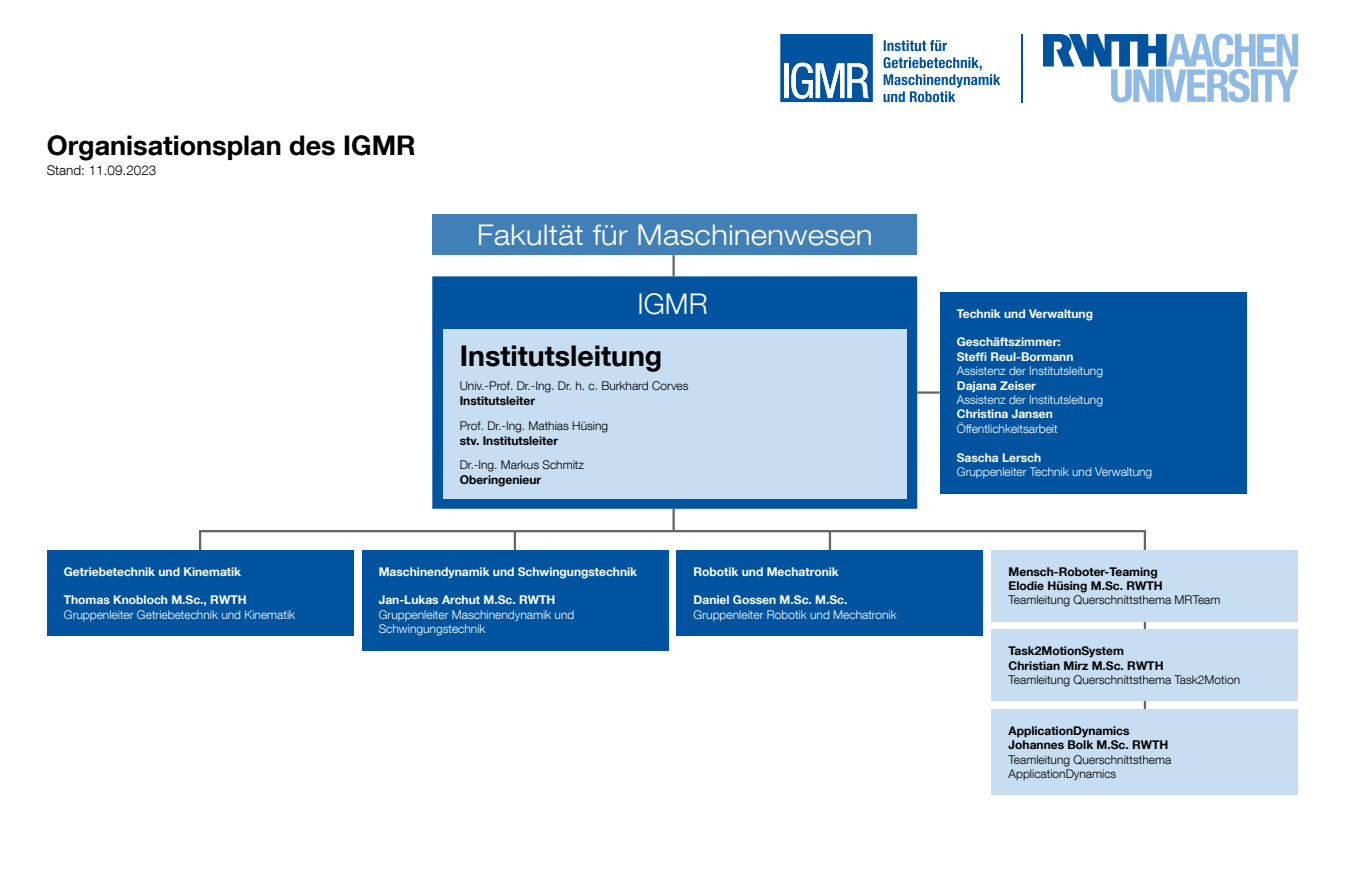
<style>
.page{position:relative;width:1345px;height:893px;background:#fff}
.page>*{position:absolute;margin:0;border:0;box-sizing:border-box;transform-origin:0 0}
.t1{font:300 28.5px "Helvetica Neue LT Com";color:#fff;scale:1.11 1}
.t2{font:700 28.5px "Helvetica Neue LT Com";color:#000}
.t3{font:300 28.5px "Helvetica Neue LT Com";color:#fff}
.t4{font:700 27px "Helvetica Neue LT Com";color:#000}
.t5{font:300 13.5px "Helvetica Neue LT Com";color:#000}
.t6{font:700 12px/14.4px "Helvetica Neue LT Com";color:#fff}
.t7{font:300 12px/14.4px "Helvetica Neue LT Com";color:#fff}
.t8{font:300 12px/14.4px "Helvetica Neue LT Com";color:#000}
.t9{font:700 12px/14.4px "Helvetica Neue LT Com";color:#000}
</style>
<div class="page">
<svg style="left:199px;top:530px;width:948px;height:179px"></svg>
<hr style="left:672px;top:509px;width:3px;height:22px;background:#646567">
<div style="left:432px;top:215px;width:485px;height:40px;background:#407fb7"></div>
<hr style="left:514px;top:531px;width:2px;height:49px;background:#646567">
<hr style="left:829px;top:531px;width:2px;height:49px;background:#646567">
<div style="left:991px;top:630px;width:307px;height:71px;background:#c7ddf2"></div>
<div style="left:991px;top:709px;width:307px;height:86px;background:#c7ddf2"></div>
<div style="left:991px;top:550px;width:307px;height:71px;background:#c7ddf2"></div>
<div style="left:676px;top:550px;width:307px;height:86px;background:#00549f"></div>
<div style="left:362px;top:550px;width:306px;height:100px;background:#00549f"></div>
<div style="left:47px;top:550px;width:306px;height:86px;background:#00549f"></div>
<hr style="left:917px;top:391px;width:23px;height:3px;background:#646567">
<hr style="left:672px;top:255px;width:3px;height:21px;background:#646567">
<div style="left:432px;top:276px;width:485px;height:233px;background:#00549f"></div>
<div style="left:443px;top:329px;width:463px;height:170px;background:#c7ddf2"></div>
<div style="left:940px;top:292px;width:306px;height:201px;background:#00549f"></div>
<svg style="left:1043px;top:34px;width:255px;height:68px"></svg>
<hr style="left:1021px;top:34px;width:1px;height:68px;background:#00549f">
<svg style="left:883px;top:57px;width:117px;height:45px"></svg>
<svg style="left:883px;top:40px;width:64px;height:11px"></svg>
<svg style="left:780px;top:34px;width:93px;height:68px"></svg>
<h2 class="t4" style="left:47px;top:129px;width:370px">Organisationsplan des IGMR</h2>
<p class="t5" style="left:47px;top:162px;width:111px">Stand: 11.09.2023</p>
<h1 class="t1" style="left:477px;top:218px;width:358px">Fakultät für Maschinenwesen</h1>
<h1 class="t3" style="left:637px;top:286px;width:72px">IGMR</h1>
<h1 class="t2" style="left:460px;top:338px;width:204px">Institutsleitung</h1>
<p class="t8" style="left:460px;top:379px;width:230px">Univ.-Prof. Dr.-Ing. Dr. h. c. Burkhard Corves</p>
<p class="t9" style="left:460px;top:394px;width:77px">Institutsleiter</p>
<p class="t8" style="left:460px;top:418px;width:150px">Prof. Dr.-Ing. Mathias Hüsing</p>
<p class="t9" style="left:460px;top:433px;width:100px">stv. Institutsleiter</p>
<p class="t8" style="left:460px;top:457px;width:126px">Dr.-Ing. Markus Schmitz</p>
<p class="t9" style="left:460px;top:472px;width:83px">Oberingenieur</p>
<p class="t6" style="left:64px;top:564px;width:179px">Getriebetechnik und Kinematik</p>
<p class="t6" style="left:64px;top:593px;width:184px">Thomas Knobloch M.Sc., RWTH</p>
<p class="t7" style="left:64px;top:607px;width:233px">Gruppenleiter Getriebetechnik und Kinematik</p>
<p class="t6" style="left:379px;top:564px;width:260px">Maschinendynamik und Schwingungstechnik</p>
<p class="t6" style="left:379px;top:593px;width:178px">Jan-Lukas Archut M.Sc. RWTH</p>
<p class="t7" style="left:379px;top:607px;width:197px">Gruppenleiter Maschinendynamik und<br>Schwingungstechnik</p>
<p class="t6" style="left:693px;top:564px;width:147px">Robotik und Mechatronik</p>
<p class="t6" style="left:693px;top:593px;width:155px">Daniel Gossen M.Sc. M.Sc.</p>
<p class="t7" style="left:693px;top:607px;width:205px">Gruppenleiter Robotik und Mechatronik</p>
<p class="t6" style="left:957px;top:306px;width:138px">Technik und Verwaltung</p>
<p class="t6" style="left:957px;top:335px;width:118px">Geschäftszimmer:<br>Steffi Reul-Bormann</p>
<p class="t7" style="left:957px;top:364px;width:148px">Assistenz der Institutsleitung</p>
<p class="t6" style="left:957px;top:378px;width:81px">Dajana Zeiser</p>
<p class="t7" style="left:957px;top:392px;width:148px">Assistenz der Institutsleitung</p>
<p class="t6" style="left:957px;top:407px;width:97px">Christina Jansen</p>
<p class="t7" style="left:957px;top:421px;width:102px">Öffentlichkeitsarbeit</p>
<p class="t6" style="left:957px;top:450px;width:86px">Sascha Lersch</p>
<p class="t7" style="left:957px;top:464px;width:197px">Gruppenleiter Technik und Verwaltung</p>
<p class="t9" style="left:1008px;top:564px;width:156px">Mensch-Roboter-Teaming<br>Elodie Hüsing M.Sc. RWTH</p>
<p class="t8" style="left:1008px;top:593px;width:213px">Teamleitung Querschnittsthema MRTeam</p>
<p class="t9" style="left:1008px;top:643px;width:156px">Task2MotionSystem<br>Christian Mirz M.Sc. RWTH</p>
<p class="t8" style="left:1008px;top:672px;width:233px">Teamleitung Querschnittsthema Task2Motion</p>
<p class="t9" style="left:1008px;top:723px;width:161px">ApplicationDynamics<br>Johannes Bolk M.Sc. RWTH</p>
<p class="t8" style="left:1008px;top:752px;width:164px">Teamleitung Querschnittsthema<br>ApplicationDynamics</p>
</div>
